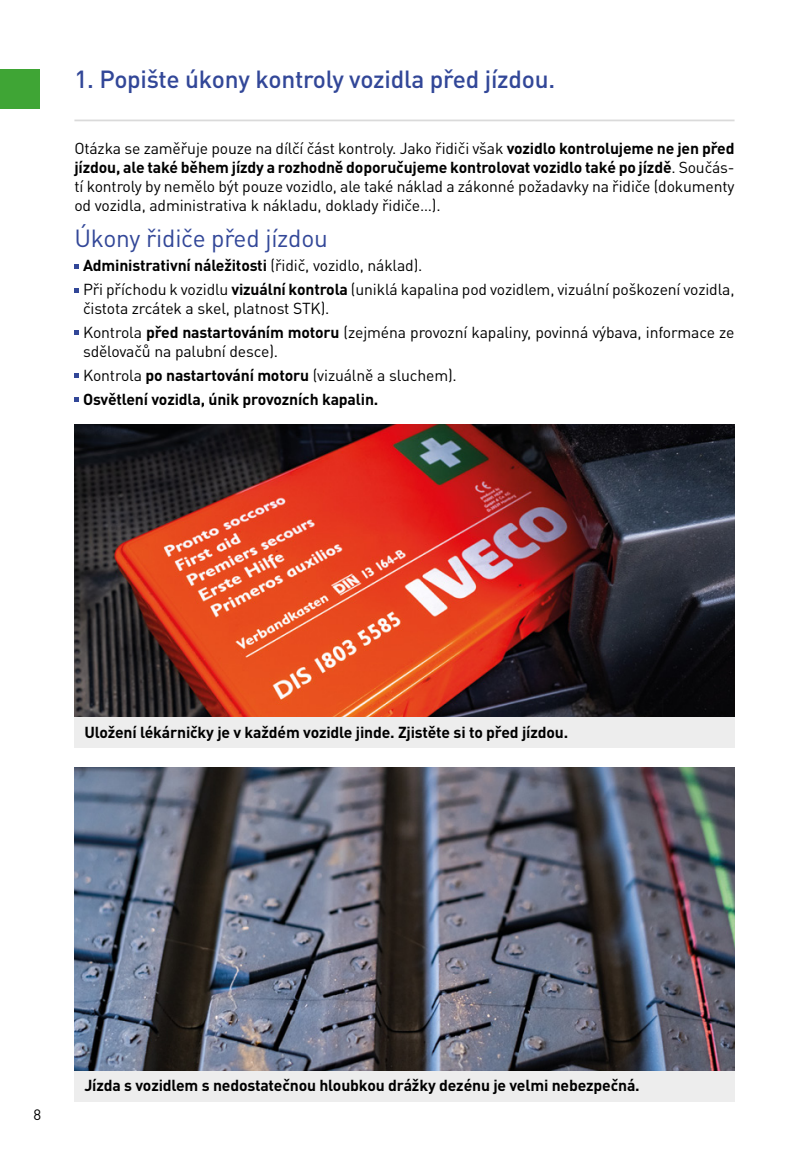
<style>
.page{position:relative;width:809px;height:1151px;background:#fff}
.page>*{position:absolute;margin:0;border:0;box-sizing:border-box;transform-origin:0 0}
.Nadpis_2{font:500 24.5px "DIN Pro";letter-spacing:-.01em;color:#324798}
.Nadpis_3{font:24.5px "DIN Pro";letter-spacing:-.01em;color:#324798}
.Text{font:15.75px/18.9px "DIN Pro";letter-spacing:-.01em;color:#000}
.Text-2{font:700 15.75px "DIN Pro";letter-spacing:-.01em;color:#000}
.t1{font:14.88px "DIN Pro";color:#000}
.s1{font-weight:700}
.s2{font-weight:400}
</style>
<div class="page">
<hr style="left:74px;top:120px;width:660px;height:1px;background:#dadada">
<svg style="left:74px;top:264px;width:5px;height:5px"></svg>
<svg style="left:74px;top:288px;width:5px;height:4px"></svg>
<svg style="left:74px;top:330px;width:5px;height:5px"></svg>
<svg style="left:74px;top:373px;width:5px;height:5px"></svg>
<svg style="left:74px;top:397px;width:5px;height:5px"></svg>
<img style="left:74px;top:768px;width:660px;height:303px">
<div style="left:74px;top:1071px;width:660px;height:30px;background:#ededed"></div>
<img style="left:74px;top:424px;width:660px;height:293px">
<div style="left:74px;top:717px;width:660px;height:31px;background:#ededed"></div>
<div style="left:0;top:69px;width:40px;height:40px;background:#3fa535"></div>
<p class="Nadpis_2" style="left:74px;top:63px;width:482px">1. Popište úkony kontroly vozidla před jízdou.</p>
<p class="Text" style="left:74px;top:138px;width:661px;text-align:justify">Otázka se zaměřuje pouze na dílčí část kontroly. Jako řidiči však <span class="s1">vozidlo kontrolujeme ne jen před jízdou, ale také během jízdy a rozhodně doporučujeme kontrolovat vozidlo také po jízdě</span>. Součás&shy;tí kontroly by nemělo být pouze vozidlo, ale také náklad a zákonné požadavky na řidiče (dokumenty od vozidla, administrativa k nákladu, doklady řidiče…).</p>
<p class="Nadpis_3" style="left:74px;top:222px;width:255px">Úkony řidiče před jízdou</p>
<p class="Text-2" style="left:83px;top:255px;width:341px">Administrativní náležitosti <span class="s2">(řidič, vozidlo, náklad).</span></p>
<p class="Text" style="left:83px;top:279px;width:653px">Při příchodu k vozidlu <span class="s1">vizuální kontrola</span> (uniklá kapalina pod vozidlem, vizuální poškození vozidla, čistota zrcátek a skel, platnost STK).</p>
<p class="Text" style="left:83px;top:322px;width:653px">Kontrola <span class="s1">před nastartováním motoru</span> (zejména provozní kapaliny, povinná výbava, informace ze sdělovačů na palubní desce).</p>
<p class="Text" style="left:83px;top:365px;width:375px">Kontrola <span class="s1">po nastartování motoru</span> (vizuálně a sluchem).</p>
<p class="Text-2" style="left:83px;top:388px;width:297px">Osvětlení vozidla, únik provozních kapalin.</p>
<p class="Text-2" style="left:84px;top:722px;width:485px">Uložení lékárničky je v každém vozidle jinde. Zjistěte si to před jízdou.</p>
<p class="t1" style="left:33px;top:1105px;width:9px">8</p>
<p class="Text-2" style="left:84px;top:1075px;width:557px">Jízda s vozidlem s nedostatečnou hloubkou drážky dezénu je velmi nebezpečná.</p>
</div>
